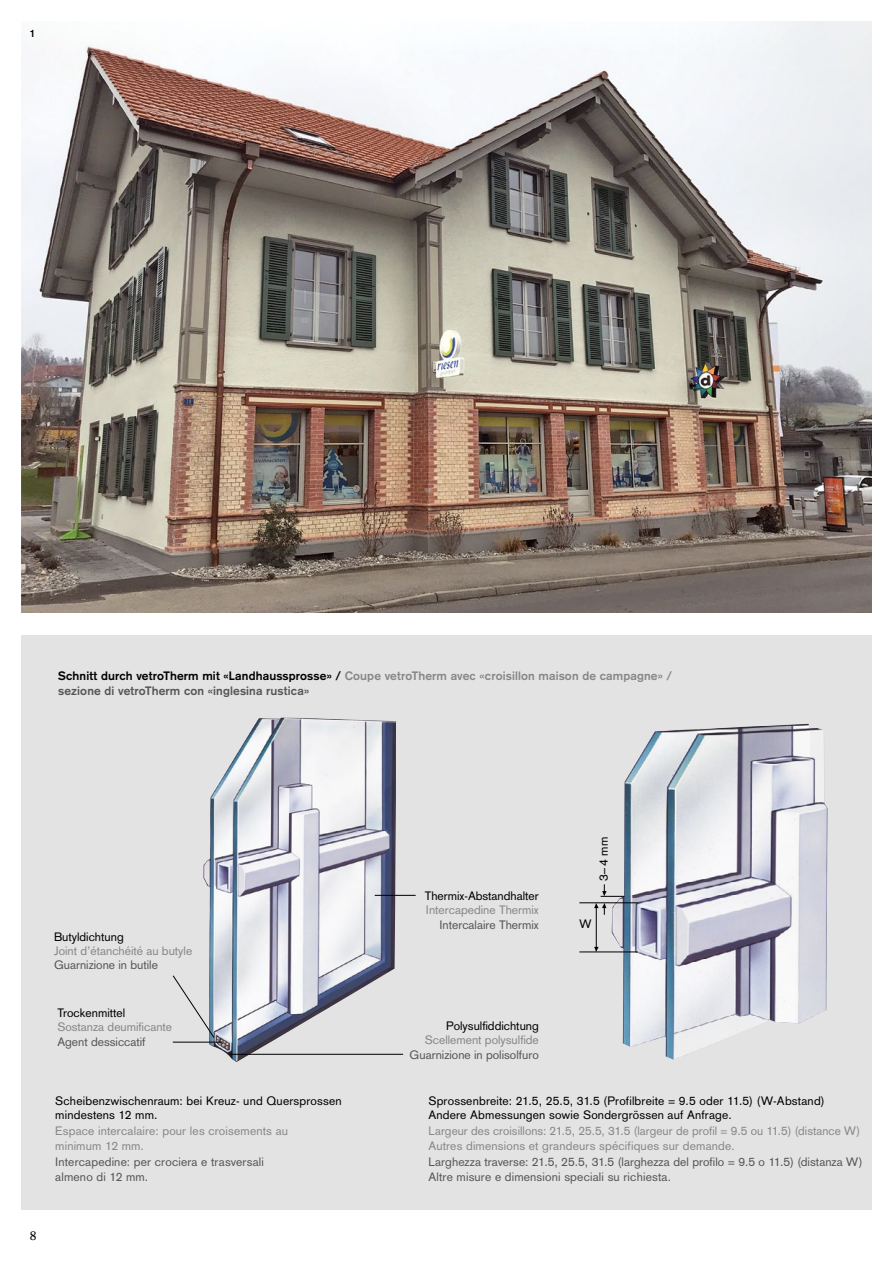
<style>
.page{position:relative;width:893px;height:1263px;background:#fff}
.page>*{position:absolute;margin:0;border:0;box-sizing:border-box;transform-origin:0 0}
.t1{font:12px/14.4px "Basic Commercial LT Std";letter-spacing:.005em;color:#878786}
.t2{font:12px/14.4px "Basic Commercial LT Std";letter-spacing:.01em;color:#000}
.t3{font:12px/14.4px "Basic Commercial LT Std";letter-spacing:.005em;color:#565656}
.t4{font:700 12px/15px "Basic Commercial LT Std";letter-spacing:.01em;color:#878786}
.t5{font:12px "Olympian LT Std";color:#000}
.t6{font:700 10.5px "Basic Commercial LT Std";color:#000}
.s1{color:#000}
.s2{color:#565656}
</style>
<div class="page">
<img style="left:21px;top:21px;width:851px;height:591px">
<div style="left:21px;top:635px;width:851px;height:574px;background:#e3e3e3"></div>
<img style="left:203px;top:717px;width:193px;height:345px">
<svg style="left:172px;top:975px;width:43px;height:63px"></svg>
<hr style="left:375px;top:895px;width:41px;height:1px;background:#000">
<hr style="left:173px;top:1042px;width:49px;height:1px;background:#000">
<hr style="left:231px;top:1054px;width:172px;height:1px;background:#000">
<img style="left:612px;top:724px;width:215px;height:336px">
<hr style="left:579px;top:902px;width:59px;height:1px;background:#000">
<hr style="left:579px;top:951px;width:59px;height:1px;background:#000">
<hr style="left:596px;top:907px;width:1px;height:40px;background:#000">
<svg style="left:594px;top:947px;width:4px;height:5px"></svg>
<svg style="left:601px;top:884px;width:23px;height:13px"></svg>
<svg style="left:594px;top:903px;width:12px;height:12px"></svg>
<p class="t6" style="left:30px;top:27px;width:7px">1</p>
<p class="t4" style="left:58px;top:668px;width:615px"><span class="s1">Schnitt durch vetroTherm mit «Landhaussprosse» /</span> Coupe vetroTherm avec «croisillon maison de campagne» / <span class="s2">sezione di vetroTherm con «inglesina rustica»</span></p>
<p class="t2" style="left:54px;top:929px;width:71px">Butyldichtung</p>
<p class="t1" style="left:54px;top:944px;width:140px">Joint d’étanchéité au butyle</p>
<p class="t3" style="left:54px;top:958px;width:105px">Guarnizione in butile</p>
<p class="t2" style="left:57px;top:1005px;width:69px">Trockenmittel</p>
<p class="t1" style="left:57px;top:1020px;width:116px">Sostanza deumificante</p>
<p class="t3" style="left:57px;top:1034px;width:90px">Agent dessiccatif</p>
<p class="t2" style="left:55px;top:1093px;width:288px">Scheibenzwischenraum: bei Kreuz- und Quersprossen mindestens 12 mm.</p>
<p class="t1" style="left:55px;top:1124px;width:234px">Espace intercalaire: pour les croisements au minimum 12 mm.</p>
<p class="t3" style="left:55px;top:1155px;width:210px">Intercapedine: per crociera e trasversali almeno di 12 mm.</p>
<p class="t5" style="left:30px;top:1228px;width:8px">8</p>
<p class="t2" style="left:425px;top:888px;width:116px">Thermix-Abstandhalter</p>
<p class="t1" style="left:426px;top:903px;width:114px">Intercapedine Thermix</p>
<p class="t3" style="left:439px;top:917px;width:101px">Intercalaire Thermix</p>
<p class="t2" style="left:446px;top:1018px;width:94px">Polysulfiddichtung</p>
<p class="t1" style="left:425px;top:1033px;width:115px">Scellement polysulfide</p>
<p class="t3" style="left:410px;top:1047px;width:131px">Guarnizione in polisolfuro</p>
<p class="t2" style="left:596px;top:881px;width:46px;rotate:-90deg">3–4 mm</p>
<p class="t2" style="left:579px;top:917px;width:13px">W</p>
<p class="t2" style="left:428px;top:1093px;width:398px">Sprossenbreite: 21.5, 25.5, 31.5 (Profilbreite = 9.5 oder 11.5) (W-Abstand)<br>Andere Abmessungen sowie Sondergrössen auf Anfrage.</p>
<p class="t1" style="left:428px;top:1124px;width:433px">Largeur des croisillons: 21.5, 25.5, 31.5 (largeur de profil = 9.5 ou 11.5) (distance W)<br>Autres dimensions et grandeurs spécifiques sur demande.</p>
<p class="t3" style="left:428px;top:1155px;width:436px">Larghezza traverse: 21.5, 25.5, 31.5 (larghezza del profilo = 9.5 o 11.5) (distanza W)<br>Altre misure e dimensioni speciali su richiesta.</p>
</div>
